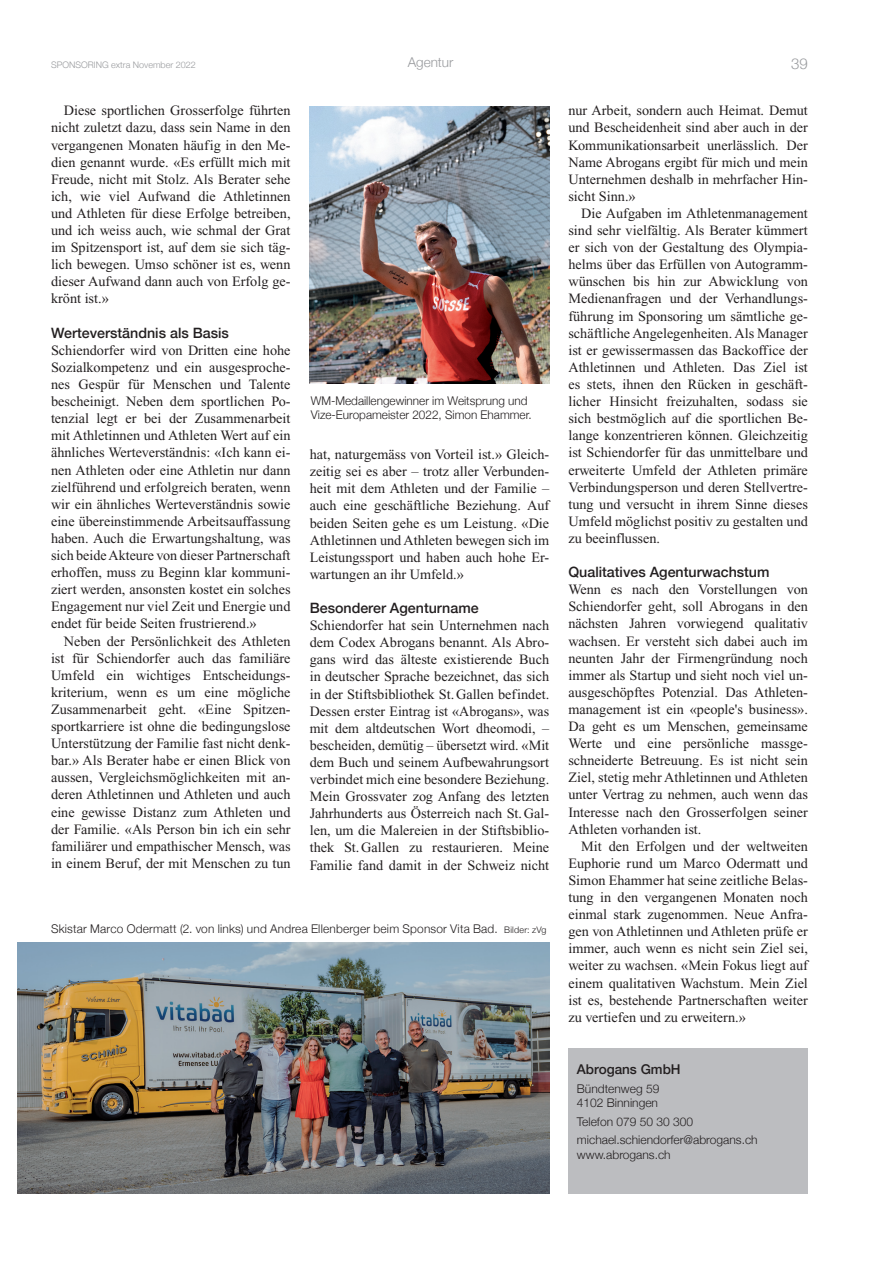
<style>
.page{position:relative;width:893px;height:1263px;background:#fff}
.page>*{position:absolute;margin:0;border:0;box-sizing:border-box;transform-origin:0 0}
.t1{font:300 15px "Helvetica Neue";color:#999b9e}
.t2{font:14.25px/17.1px "Times New Roman";color:#231f20;text-align:justify}
.t3{font:500 14.25px "Helvetica Neue";color:#231f20}
.t4{font:500 13.5px "Helvetica Neue";color:#231f20}
.t5{font:300 13.5px "Helvetica Neue";color:#999b9e}
.Zwischentitel{font:300 12px/14.4px "Helvetica Neue";color:#231f20}
.t6{font:300 9px "Helvetica Neue";color:#999b9e}
.s1{font-size:9px}
</style>
<div class="page">
<div style="left:568px;top:1048px;width:240px;height:145px;background:#bcbdc0"></div>
<img style="left:18px;top:943px;width:531px;height:251px">
<img style="left:310px;top:106px;width:239px;height:278px">
<p class="t5" style="left:408px;top:52px;width:47px">Agentur</p>
<p class="t6" style="left:51px;top:58px;width:146px">SPONSORING extra November 2022</p>
<p class="t1" style="left:791px;top:52px;width:18px">39</p>
<p class="t2" style="left:51px;top:102px;width:241px;text-indent:13px">Diese sportlichen Grosserfolge führten nicht zuletzt dazu, dass sein Name in den vergangenen Monaten häufig in den Me&shy;dien genannt wurde. «Es erfüllt mich mit Freude, nicht mit Stolz. Als Berater sehe ich, wie viel Aufwand die Athletinnen und Athleten für diese Erfolge betreiben, und ich weiss auch, wie schmal der Grat im Spitzensport ist, auf dem sie sich täg&shy;lich bewegen. Umso schöner ist es, wenn dieser Aufwand dann auch von Erfolg ge&shy;krönt ist.»</p>
<p class="t3" style="left:51px;top:321px;width:179px">Werteverständnis als Basis</p>
<p class="t2" style="left:51px;top:341px;width:241px">Schiendorfer wird von Dritten eine hohe Sozialkompetenz und ein ausgesproche&shy;nes Gespür für Menschen und Talente bescheinigt. Neben dem sportlichen Po&shy;tenzial legt er bei der Zusammenarbeit mit Athletinnen und Athleten Wert auf ein ähnliches Werteverständnis: «Ich kann ei&shy;nen Athleten oder eine Athletin nur dann zielführend und erfolgreich beraten, wenn wir ein ähnliches Werteverständnis sowie eine übereinstimmende Arbeitsauffassung haben. Auch die Erwartungshaltung, was sich beide Akteure von dieser Partnerschaft erhoffen, muss zu Beginn klar kommuni&shy;ziert werden, ansonsten kostet ein solches Engagement nur viel Zeit und Energie und endet für beide Seiten frustrierend.»</p>
<p class="t2" style="left:51px;top:632px;width:241px;text-indent:13px">Neben der Persönlichkeit des Athleten ist für Schiendorfer auch das familiäre Umfeld ein wichtiges Entscheidungs&shy;kriterium, wenn es um eine mögliche Zusammenarbeit geht. «Eine Spitzen&shy;sportkarriere ist ohne die bedingungslose Unterstützung der Familie fast nicht denk&shy;bar.» Als Berater habe er einen Blick von aussen, Vergleichsmöglichkeiten mit an&shy;deren Athletinnen und Athleten und auch eine gewisse Distanz zum Athleten und der Familie. «Als Person bin ich ein sehr familiärer und empathischer Mensch, was in einem Beruf, der mit Menschen zu tun</p>
<p class="Zwischentitel" style="left:311px;top:393px;width:222px">WM-Medaillengewinner im Weitsprung und<br>Vize-Europameister 2022, Simon Ehammer.</p>
<p class="t2" style="left:310px;top:446px;width:241px">hat, naturgemäss von Vorteil ist.» Gleich&shy;zeitig sei es aber – trotz aller Verbunden&shy;heit mit dem Athleten und der Familie – auch eine geschäftliche Beziehung. Auf beiden Seiten gehe es um Leistung. «Die Athletinnen und Athleten bewegen sich im Leistungssport und haben auch hohe Er&shy;wartungen an ihr Umfeld.»</p>
<p class="t3" style="left:310px;top:596px;width:170px">Besonderer Agenturname</p>
<p class="t2" style="left:310px;top:617px;width:241px">Schiendorfer hat sein Unternehmen nach dem Codex Abrogans benannt. Als Abro&shy;gans wird das älteste existierende Buch in deutscher Sprache bezeichnet, das sich in der Stiftsbibliothek St.Gallen befindet.<br>Dessen erster Eintrag ist «Abrogans», was mit dem altdeutschen Wort dheomodi, – bescheiden, demütig – übersetzt wird. «Mit dem Buch und seinem Aufbewahrungsort verbindet mich eine besondere Beziehung.<br>Mein Grossvater zog Anfang des letzten Jahrhunderts aus Österreich nach St.Gal&shy;len, um die Malereien in der Stiftsbiblio&shy;thek St.Gallen zu restaurieren. Meine Familie fand damit in der Schweiz nicht</p>
<p class="Zwischentitel" style="left:51px;top:920px;width:497px">Skistar Marco Odermatt (2. von links) und Andrea Ellenberger beim Sponsor Vita Bad. <span class="s1">Bilder: zVg</span></p>
<p class="t2" style="left:568px;top:102px;width:241px">nur Arbeit, sondern auch Heimat. Demut und Bescheidenheit sind aber auch in der Kommunikationsarbeit unerlässlich. Der Name Abrogans ergibt für mich und mein Unternehmen deshalb in mehrfacher Hin&shy;sicht Sinn.»</p>
<p class="t2" style="left:568px;top:205px;width:241px;text-indent:13px">Die Aufgaben im Athletenmanagement sind sehr vielfältig. Als Berater kümmert er sich von der Gestaltung des Olympia&shy;helms über das Erfüllen von Autogramm&shy;wünschen bis hin zur Abwicklung von Medienanfragen und der Verhandlungs&shy;führung im Sponsoring um sämtliche ge&shy;schäftliche Angelegenheiten. Als Manager ist er gewissermassen das Backoffice der Athletinnen und Athleten. Das Ziel ist es stets, ihnen den Rücken in geschäft&shy;licher Hinsicht freizuhalten, sodass sie sich bestmöglich auf die sportlichen Be&shy;lange konzentrieren können. Gleichzeitig ist Schiendorfer für das unmittelbare und erweiterte Umfeld der Athleten primäre Verbindungsperson und deren Stellvertre&shy;tung und versucht in ihrem Sinne dieses Umfeld möglichst positiv zu gestalten und zu beeinflussen.</p>
<p class="t3" style="left:568px;top:561px;width:203px">Qualitatives Agenturwachstum</p>
<p class="t2" style="left:568px;top:581px;width:241px">Wenn es nach den Vorstellungen von Schiendorfer geht, soll Abrogans in den nächsten Jahren vorwiegend qualitativ wachsen. Er versteht sich dabei auch im neunten Jahr der Firmengründung noch immer als Startup und sieht noch viel un&shy;ausgeschöpftes Potenzial. Das Athleten&shy;management ist ein «people's business».<br>Da geht es um Menschen, gemeinsame Werte und eine persönliche massge&shy;schneiderte Betreuung. Es ist nicht sein Ziel, stetig mehr Athletinnen und Athleten unter Vertrag zu nehmen, auch wenn das Interesse nach den Grosserfolgen seiner Athleten vorhanden ist.</p>
<p class="t2" style="left:568px;top:837px;width:241px;text-indent:13px">Mit den Erfolgen und der weltweiten Euphorie rund um Marco Odermatt und Simon Ehammer hat seine zeitliche Belas&shy;tung in den vergangenen Monaten noch einmal stark zugenommen. Neue Anfra&shy;gen von Athletinnen und Athleten prüfe er immer, auch wenn es nicht sein Ziel sei, weiter zu wachsen. «Mein Fokus liegt auf einem qualitativen Wachstum. Mein Ziel ist es, bestehende Partnerschaften weiter zu vertiefen und zu erweitern.»</p>
<p class="t4" style="left:577px;top:1058px;width:105px">Abrogans GmbH</p>
<p class="Zwischentitel" style="left:577px;top:1080px;width:84px">Bündtenweg 59</p>
<p class="Zwischentitel" style="left:577px;top:1095px;width:83px">4102 Binningen</p>
<p class="Zwischentitel" style="left:577px;top:1113px;width:118px">Telefon 079 50 30 300</p>
<p class="Zwischentitel" style="left:577px;top:1132px;width:182px">michael.schiendorfer@abrogans.ch</p>
<p class="Zwischentitel" style="left:577px;top:1146px;width:95px">www.abrogans.ch</p>
</div>
